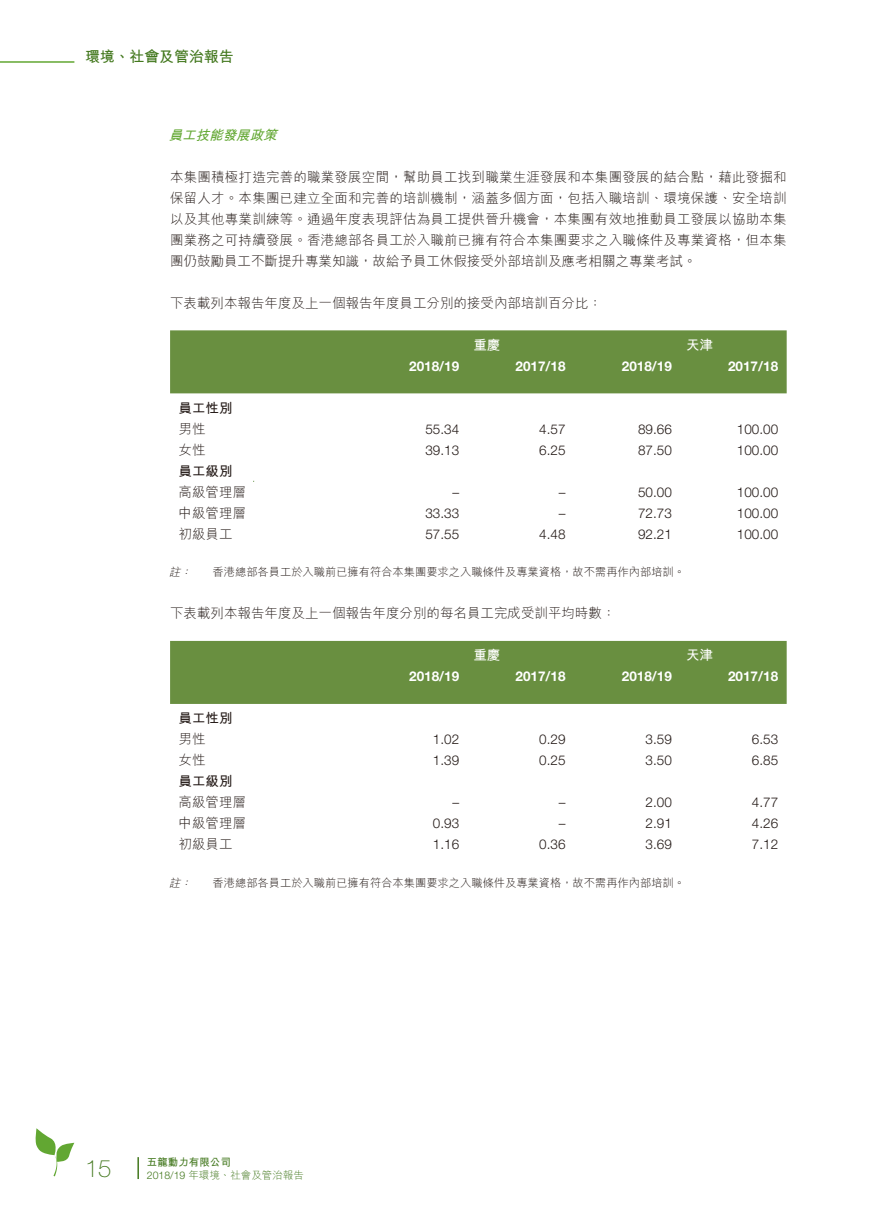
<style>
.page{position:relative;width:893px;height:1212px;background:#fff}
.page>*{position:absolute;margin:0;border:0;box-sizing:border-box;transform-origin:0 0}
.t1{font:100 24px "Helvetica Neue LT Std";color:#43781e}
.t2{font:15px "M Hei HK Bold E Ten B5 H";letter-spacing:-.01em;color:#43781e}
.t3{font:13.5px/21px "M Hei HK Light E Ten B5 H";color:#231916;text-align:justify}
.t4{font:300 13.5px "Helvetica Neue LT Std";color:#231916}
.t5{font:700 13.5px "Helvetica Neue LT Std";color:#fff}
.t6{font:13.5px "M Hei HK Bold E Ten B5 H";color:#231916}
.t7{font:italic 13.5px "M Hei HK Bold E Ten B5 H";color:#62a732}
.t8{font:13.5px "M Hei HK Bold E Ten B5 H";color:#fff}
.t9{font:11.25px "M Hei HK Light E Ten B5 H";color:#231916}
.t10{font:italic 11.25px "M Hei HK Light E Ten B5 H";color:#231916}
.t11{font:10.5px "M Hei HK Light E Ten B5 H";color:#43781e}
.t12{font:10.5px "M Hei HK Bold E Ten B5 H";color:#43781e}
.s1{font-family:"Helvetica Neue LT Std";font-weight:300}
</style>
<div class="page">
<hr style="left:137px;top:1157px;width:2px;height:22px;background:#43781e">
<hr style="left:0;top:61px;width:74px;height:2px;background:#62a732">
<svg style="left:35px;top:1128px;width:39px;height:48px"></svg>
<div style="left:170px;top:330px;width:617px;height:63px;background:#698f40"></div>
<div style="left:170px;top:641px;width:617px;height:63px;background:#698f40"></div>
<p class="t2" style="left:85px;top:51px;width:150px">環境、社會及管治報告</p>
<p class="t7" style="left:169px;top:129px;width:113px">員工技能發展政策</p>
<p class="t3" style="left:170px;top:168px;width:618px">本集團積極打造完善的職業發展空間，幫助員工找到職業生涯發展和本集團發展的結合點，藉此發掘和保留人才。本集團已建立全面和完善的培訓機制，涵蓋多個方面，包括入職培訓、環境保護、安全培訓以及其他專業訓練等。通過年度表現評估為員工提供晉升機會，本集團有效地推動員工發展以協助本集團業務之可持續發展。香港總部各員工於入職前已擁有符合本集團要求之入職條件及專業資格，但本集團仍鼓勵員工不斷提升專業知識，故給予員工休假接受外部培訓及應考相關之專業考試。</p>
<p class="t3" style="left:170px;top:294px;width:433px">下表載列本報告年度及上一個報告年度員工分別的接受內部培訓百分比：</p>
<p class="t8" style="left:473px;top:339px;width:28px">重慶</p>
<p class="t8" style="left:686px;top:339px;width:29px">天津</p>
<p class="t5" style="left:409px;top:358px;width:52px">2018/19</p>
<p class="t5" style="left:515px;top:358px;width:52px">2017/18</p>
<p class="t5" style="left:622px;top:358px;width:52px">2018/19</p>
<p class="t5" style="left:728px;top:358px;width:52px">2017/18</p>
<p class="t6" style="left:179px;top:402px;width:55px">員工性別</p>
<p class="t3" style="left:179px;top:420px;width:28px">男性</p>
<p class="t4" style="left:425px;top:424px;width:35px">55.34</p>
<p class="t4" style="left:539px;top:424px;width:28px">4.57</p>
<p class="t4" style="left:638px;top:424px;width:35px">89.66</p>
<p class="t4" style="left:737px;top:424px;width:43px">100.00</p>
<p class="t3" style="left:179px;top:441px;width:28px">女性</p>
<p class="t4" style="left:425px;top:445px;width:35px">39.13</p>
<p class="t4" style="left:539px;top:445px;width:28px">6.25</p>
<p class="t4" style="left:638px;top:445px;width:35px">87.50</p>
<p class="t4" style="left:737px;top:445px;width:43px">100.00</p>
<p class="t6" style="left:179px;top:465px;width:55px">員工級別</p>
<p class="t3" style="left:179px;top:483px;width:69px">高級管理層</p>
<p class="t4" style="left:452px;top:487px;width:8px">–</p>
<p class="t4" style="left:559px;top:487px;width:8px">–</p>
<p class="t4" style="left:638px;top:487px;width:35px">50.00</p>
<p class="t4" style="left:737px;top:487px;width:43px">100.00</p>
<p class="t3" style="left:179px;top:504px;width:69px">中級管理層</p>
<p class="t4" style="left:425px;top:508px;width:35px">33.33</p>
<p class="t4" style="left:559px;top:508px;width:8px">–</p>
<p class="t4" style="left:638px;top:508px;width:35px">72.73</p>
<p class="t4" style="left:737px;top:508px;width:43px">100.00</p>
<p class="t3" style="left:179px;top:525px;width:55px">初級員工</p>
<p class="t4" style="left:425px;top:529px;width:35px">57.55</p>
<p class="t4" style="left:539px;top:529px;width:28px">4.48</p>
<p class="t4" style="left:638px;top:529px;width:35px">92.21</p>
<p class="t4" style="left:737px;top:529px;width:43px">100.00</p>
<p class="t10" style="left:169px;top:568px;width:27px">註：</p>
<p class="t9" style="left:213px;top:568px;width:474px">香港總部各員工於入職前已擁有符合本集團要求之入職條件及專業資格，故不需再作內部培訓。</p>
<p class="t3" style="left:170px;top:604px;width:447px">下表載列本報告年度及上一個報告年度分別的每名員工完成受訓平均時數：</p>
<p class="t8" style="left:473px;top:650px;width:28px">重慶</p>
<p class="t8" style="left:686px;top:650px;width:29px">天津</p>
<p class="t5" style="left:409px;top:669px;width:52px">2018/19</p>
<p class="t5" style="left:515px;top:669px;width:52px">2017/18</p>
<p class="t5" style="left:622px;top:669px;width:52px">2018/19</p>
<p class="t5" style="left:728px;top:669px;width:52px">2017/18</p>
<p class="t6" style="left:179px;top:713px;width:55px">員工性別</p>
<p class="t3" style="left:179px;top:730px;width:28px">男性</p>
<p class="t4" style="left:433px;top:735px;width:28px">1.02</p>
<p class="t4" style="left:539px;top:735px;width:28px">0.29</p>
<p class="t4" style="left:646px;top:735px;width:28px">3.59</p>
<p class="t4" style="left:752px;top:735px;width:28px">6.53</p>
<p class="t3" style="left:179px;top:751px;width:28px">女性</p>
<p class="t4" style="left:433px;top:756px;width:28px">1.39</p>
<p class="t4" style="left:539px;top:756px;width:28px">0.25</p>
<p class="t4" style="left:646px;top:756px;width:28px">3.50</p>
<p class="t4" style="left:752px;top:756px;width:28px">6.85</p>
<p class="t6" style="left:179px;top:776px;width:55px">員工級別</p>
<p class="t3" style="left:179px;top:793px;width:69px">高級管理層</p>
<p class="t4" style="left:452px;top:798px;width:8px">–</p>
<p class="t4" style="left:559px;top:798px;width:8px">–</p>
<p class="t4" style="left:646px;top:798px;width:28px">2.00</p>
<p class="t4" style="left:752px;top:798px;width:28px">4.77</p>
<p class="t3" style="left:179px;top:814px;width:69px">中級管理層</p>
<p class="t4" style="left:433px;top:819px;width:28px">0.93</p>
<p class="t4" style="left:559px;top:819px;width:8px">–</p>
<p class="t4" style="left:646px;top:819px;width:28px">2.91</p>
<p class="t4" style="left:752px;top:819px;width:28px">4.26</p>
<p class="t3" style="left:179px;top:835px;width:55px">初級員工</p>
<p class="t4" style="left:433px;top:840px;width:28px">1.16</p>
<p class="t4" style="left:539px;top:840px;width:28px">0.36</p>
<p class="t4" style="left:646px;top:840px;width:28px">3.69</p>
<p class="t4" style="left:752px;top:840px;width:28px">7.12</p>
<p class="t10" style="left:169px;top:878px;width:27px">註：</p>
<p class="t9" style="left:213px;top:878px;width:474px">香港總部各員工於入職前已擁有符合本集團要求之入職條件及專業資格，故不需再作內部培訓。</p>
<p class="t12" style="left:147px;top:1158px;width:85px">五龍動力有限公司</p>
<h1 class="t1" style="left:85px;top:1159px;width:28px">15</h1>
<p class="t11" style="left:147px;top:1171px;width:158px"><span class="s1">2018/19</span> 年環境、社會及管治報告</p>
</div>
